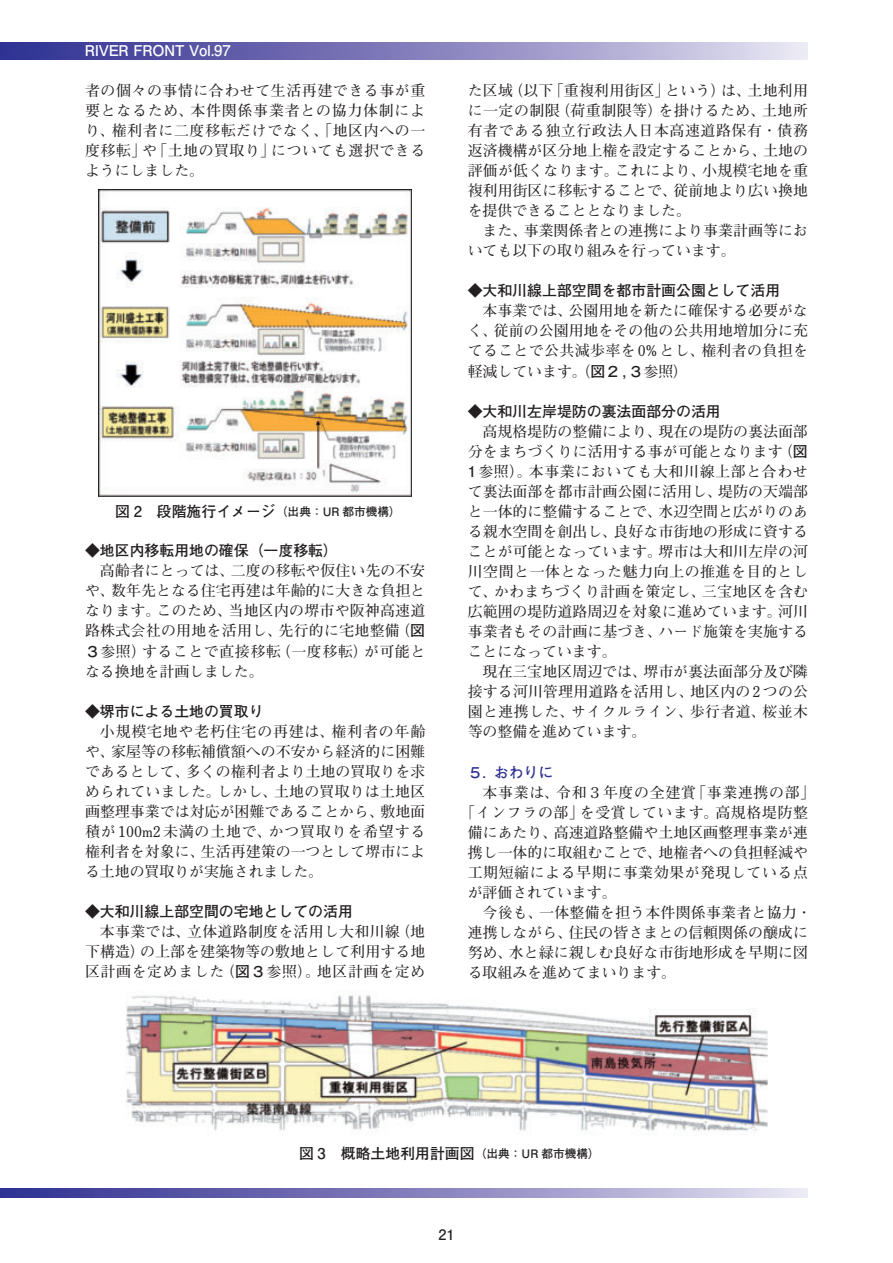
<style>
.page{position:relative;width:893px;height:1263px;background:#fff}
.page>*{position:absolute;margin:0;border:0;box-sizing:border-box;transform-origin:0 0}
.t1{font:700 14.85px/20.1px "Futo Min A101 Pr 6";letter-spacing:.005em;color:#231f20;text-align:justify}
.t2{font:700 14.85px "Futo Go B101 Pr 6";color:#231f20}
.t3{font:700 14.85px "Futo Min A101 Pr 6";letter-spacing:.045em;color:#231f20}
.t4{font:700 14.85px "Futo Min A101 Pr 6";letter-spacing:.05em;color:#231f20}
.t5{font:700 14.85px "Futo Min A101 Pr 6";letter-spacing:.04em;color:#231f20}
.t6{font:700 14.85px "Futo Go B101 Pr 6";letter-spacing:-.02em;color:#fff}
.t7{font:700 14.85px "Futo Go B101 Pr 6";color:#2e3092}
.t8{font:700 14.4px "Futo Go B101 Pr 6";color:#231f20}
.s1{font-size:11.7px}
.s2{font-family:"Futo Go B101 Pr 6"}
</style>
<div class="page">
<img style="left:99px;top:189px;width:312px;height:308px">
<img style="left:126px;top:995px;width:641px;height:136px">
<div style="left:0;top:43px;width:808px;height:17px;background:linear-gradient(to right,#2a298d,#e2ddef)"></div>
<svg style="left:0;top:1188px;width:808px;height:9px;background:#8682bd"></svg>
<p class="t6" style="left:85px;top:38px;width:147px">RIVER FRONT Vol.97</p>
<p class="t1" style="left:85px;top:80px;width:342px">者の個々の事情に合わせて生活再建できる事が重要となるため、本件関係事業者との協力体制により、権利者に二度移転だけでなく、「地区内への一度移転」や「土地の買取り」についても選択できるようにしました。</p>
<p class="t2" style="left:115px;top:499px;width:287px">図 2　段階施行イメージ<span class="s1">（出典：UR 都市機構）</span></p>
<p class="t2" style="left:85px;top:539px;width:254px">◆地区内移転用地の確保（一度移転）</p>
<p class="t1" style="left:85px;top:560px;width:342px;text-indent:15px">高齢者にとっては、二度の移転や仮住い先の不安や、数年先となる住宅再建は年齢的に大きな負担となります。このため、当地区内の堺市や阪神高速道路株式会社の用地を活用し、先行的に宅地整備（<span class="s2">図３</span>参照）することで直接移転（一度移転）が可能となる換地を計画しました。</p>
<p class="t2" style="left:85px;top:699px;width:180px">◆堺市による土地の買取り</p>
<p class="t1" style="left:85px;top:720px;width:342px;text-indent:15px">小規模宅地や老朽住宅の再建は、権利者の年齢や、家屋等の移転補償額への不安から経済的に困難であるとして、多くの権利者より土地の買取りを求められていました。しかし、土地の買取りは土地区画整理事業では対応が困難であることから、敷地面積が100m2未満の土地で、かつ買取りを希望する権利者を対象に、生活再建策の一つとして堺市による土地の買取りが実施されました。</p>
<p class="t2" style="left:85px;top:900px;width:269px">◆大和川線上部空間の宅地としての活用</p>
<p class="t1" style="left:85px;top:921px;width:342px;text-indent:15px">本事業では、立体道路制度を活用し大和川線（地下構造）の上部を建築物等の敷地として利用する地区計画を定めました（<span class="s2">図３</span>参照）。地区計画を定め</p>
<p class="t1" style="left:468px;top:80px;width:342px">た区域（以下「重複利用街区」という）は、土地利用に一定の制限（荷重制限等）を掛けるため、土地所有者である独立行政法人日本高速道路保有・債務返済機構が区分地上権を設定することから、土地の評価が低くなります。これにより、小規模宅地を重複利用街区に移転することで、従前地より広い換地を提供できることとなりました。</p>
<p class="t1" style="left:468px;top:220px;width:342px;text-indent:15px">また、事業関係者との連携により事業計画等においても以下の取り組みを行っています。</p>
<p class="t2" style="left:468px;top:279px;width:314px">◆大和川線上部空間を都市計画公園として活用</p>
<p class="t1" style="left:468px;top:300px;width:342px;text-indent:15px">本事業では、公園用地を新たに確保する必要がなく、従前の公園用地をその他の公共用地増加分に充てることで公共減歩率を0%とし、権利者の負担を軽減しています。（<span class="s2">図２,３</span>参照）</p>
<p class="t2" style="left:468px;top:399px;width:254px">◆大和川左岸堤防の裏法面部分の活用</p>
<p class="t1" style="left:468px;top:420px;width:342px;text-indent:15px">高規格堤防の整備により、現在の堤防の裏法面部分をまちづくりに活用する事が可能となります（<span class="s2">図1</span>参照）。本事業においても大和川線上部と合わせて裏法面部を都市計画公園に活用し、堤防の天端部と一体的に整備することで、水辺空間と広がりのある親水空間を創出し、良好な市街地の形成に資することが可能となっています。堺市は大和川左岸の河川空間と一体となった魅力向上の推進を目的として、かわまちづくり計画を策定し、三宝地区を含む広範囲の堤防道路周辺を対象に進めています。河川事業者もその計画に基づき、ハード施策を実施することになっています。</p>
<p class="t1" style="left:468px;top:661px;width:342px;text-indent:15px">現在三宝地区周辺では、堺市が裏法面部分及び隣接する河川管理用道路を活用し、地区内の2つの公園と連携した、サイクルライン、歩行者道、桜並木等の整備を進めています。</p>
<p class="t7" style="left:468px;top:760px;width:87px">５．おわりに</p>
<p class="t4" style="left:483px;top:780px;width:334px">本事業は、令和３年度の全建賞「事業連携の部」</p>
<p class="t3" style="left:460px;top:800px;width:349px">「インフラの部」を受賞しています。高規格堤防整</p>
<p class="t1" style="left:468px;top:821px;width:342px">備にあたり、高速道路整備や土地区画整理事業が連</p>
<p class="t1" style="left:468px;top:841px;width:342px">携し一体的に取組むことで、地権者への負担軽減や</p>
<p class="t5" style="left:468px;top:860px;width:342px">工期短縮による早期に事業効果が発現している点</p>
<p class="t1" style="left:468px;top:881px;width:150px">が評価されています。</p>
<p class="t1" style="left:483px;top:902px;width:331px">今後も、一体整備を担う本件関係事業者と協力・</p>
<p class="t1" style="left:468px;top:922px;width:342px">連携しながら、住民の皆さまとの信頼関係の醸成に</p>
<p class="t1" style="left:468px;top:942px;width:342px">努め、水と緑に親しむ良好な市街地形成を早期に図</p>
<p class="t1" style="left:468px;top:962px;width:210px">る取組みを進めてまいります。</p>
<p class="t2" style="left:299px;top:1142px;width:302px">図 3　概略土地利用計画図<span class="s1">（出典：UR 都市機構）</span></p>
<p class="t8" style="left:438px;top:1223px;width:17px">21</p>
</div>
